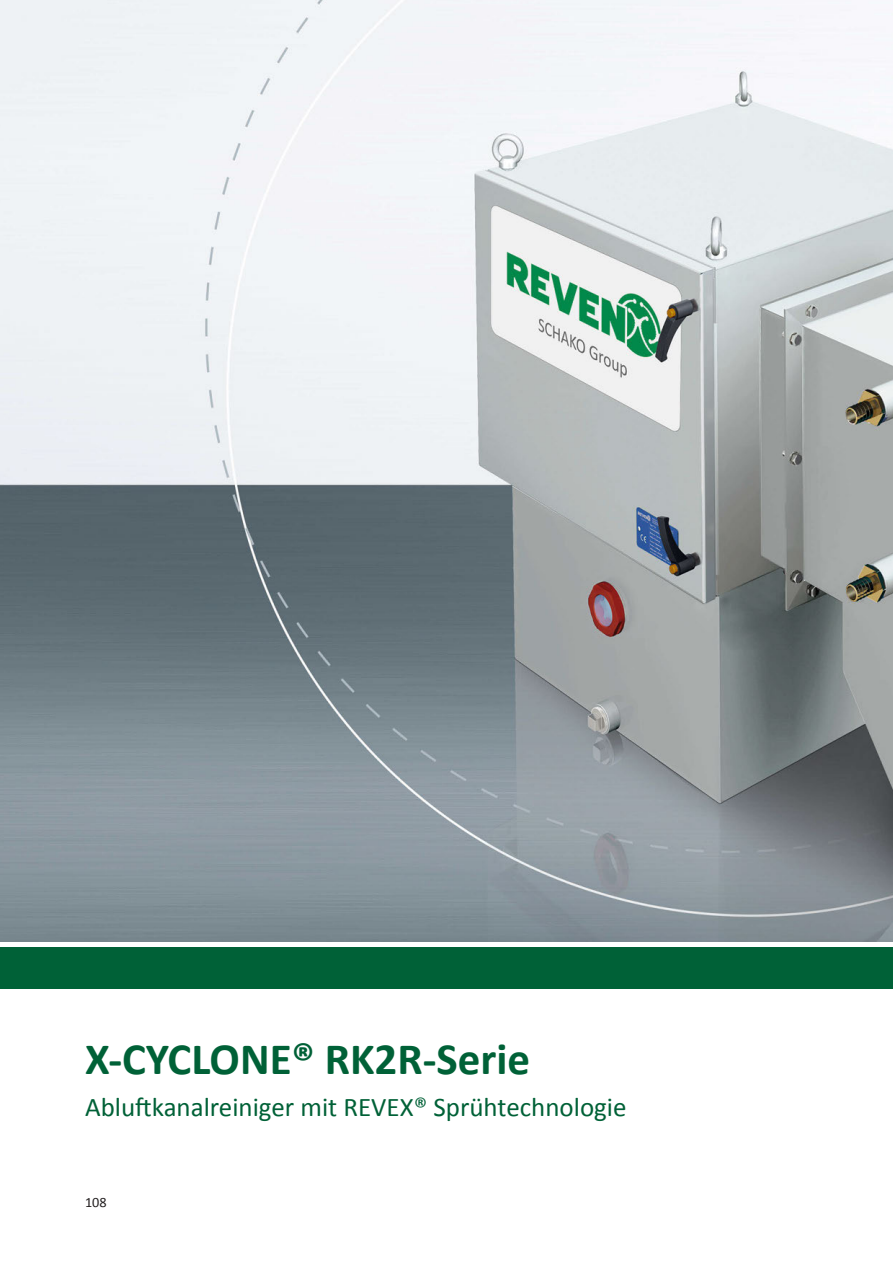
<style>
.page{position:relative;width:893px;height:1263px;background:#fff}
.page>*{position:absolute;margin:0;border:0;box-sizing:border-box;transform-origin:0 0}
.t1{font:700 45px "Calibri";color:#006137}
.t2{font:27px "Calibri";color:#006137}
.t3{font:14.25px "Calibri";color:#231f20}
</style>
<div class="page">
<img style="left:0;top:0;width:893px;height:942px">
<div style="left:0;top:946px;width:893px;height:43px;background:#006137"></div>
<div style="left:0;top:942px;width:893px;height:5px;background:#fff"></div>
<h1 class="t1" style="left:85px;top:1037px;width:447px">X-CYCLONE® RK2R-Serie</h1>
<p class="t2" style="left:85px;top:1090px;width:543px">Abluftkanalreiniger mit REVEX® Sprühtechnologie</p>
<p class="t3" style="left:85px;top:1193px;width:23px">108</p>
</div>
